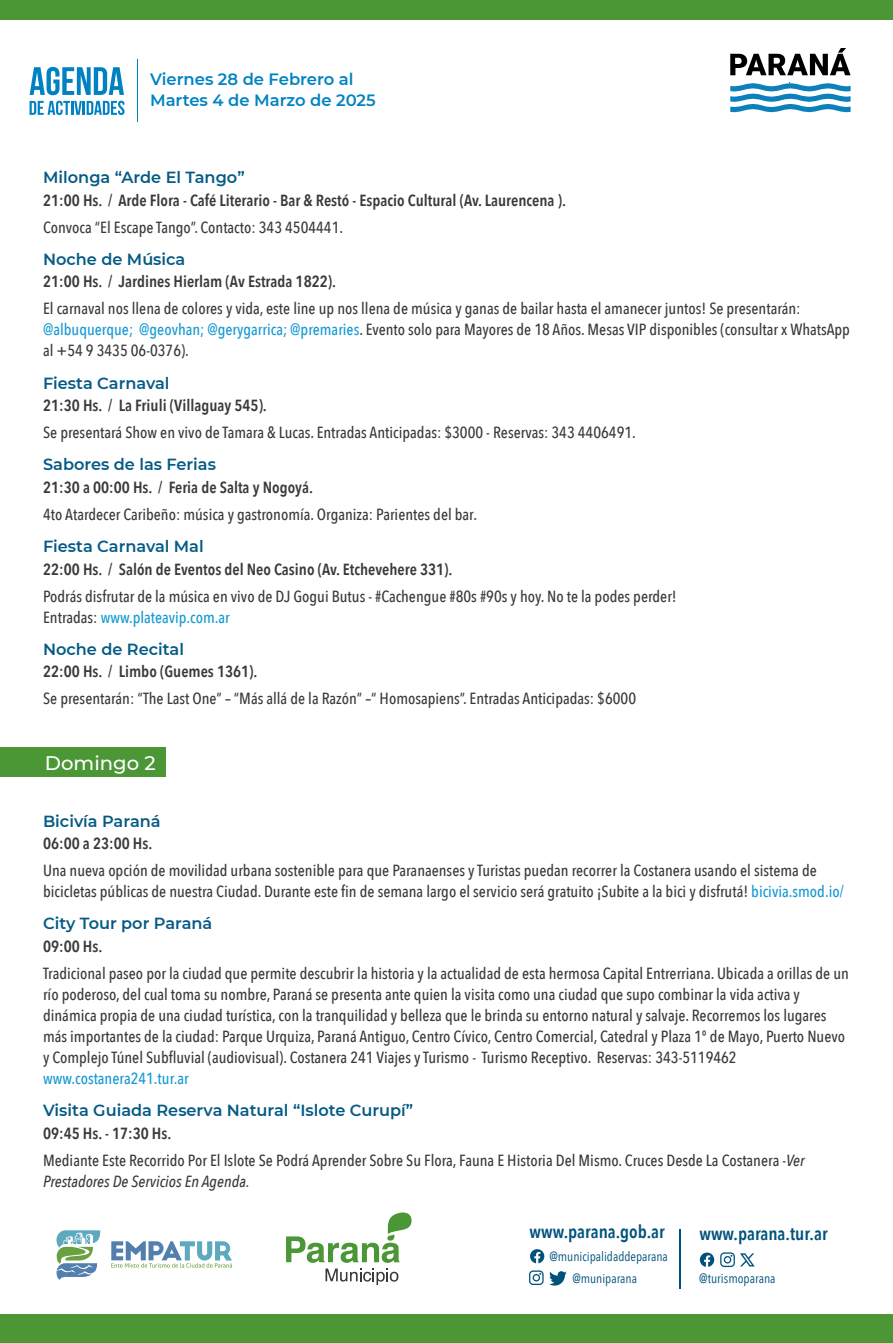
<style>
.page{position:relative;width:893px;height:1343px;background:#fff}
.page>*{position:absolute;margin:0;border:0;box-sizing:border-box;transform-origin:0 0}
.t1{font:500 19.65px "Montserrat";color:#fff}
.t2{font:600 18.15px "Avenir Next Condensed";color:#00527d}
.t3{font:600 16.35px/21.3px "Montserrat";color:#0083c3}
.t4{font:500 16.05px/21px "Avenir Next Condensed";color:#3a3a3a}
.t5{font:600 16.05px "Avenir Next Condensed";color:#3a3a3a}
.t6{font:600 16.05px "Montserrat";color:#055b85}
.t7{font:italic 500 16.05px "Avenir Next Condensed";color:#3a3a3a}
.t8{font:500 16.05px "Avenir Next Condensed";color:#1799d3}
.t9{font:13.2px "Avenir Next Condensed";color:#00527d}
.t10{font:13.05px/22.2px "Avenir Next Condensed";color:#00527d}
.s1{color:#1799d3}
.s2{font-weight:600}
.s3{font-style:italic}
</style>
<div class="page">
<div style="left:0;top:0;width:893px;height:19px;background:#4b9635"></div>
<svg style="left:730px;top:83px;width:121px;height:29px"></svg>
<svg style="left:730px;top:48px;width:121px;height:27px"></svg>
<div style="left:0;top:1314px;width:893px;height:29px;background:#4b9635"></div>
<svg style="left:111px;top:1241px;width:121px;height:26px"></svg>
<svg style="left:56px;top:1230px;width:44px;height:49px"></svg>
<svg style="left:700px;top:1252px;width:14px;height:14px"></svg>
<svg style="left:529px;top:1270px;width:38px;height:16px"></svg>
<svg style="left:530px;top:1249px;width:14px;height:14px"></svg>
<hr style="left:679px;top:1229px;width:2px;height:60px;background:#00527d">
<svg style="left:720px;top:1252px;width:35px;height:15px"></svg>
<svg style="left:286px;top:1212px;width:126px;height:73px"></svg>
<div style="left:0;top:747px;width:165px;height:30px;background:#4b9635"></div>
<svg style="left:30px;top:101px;width:95px;height:14px"></svg>
<svg style="left:30px;top:67px;width:94px;height:28px"></svg>
<hr style="left:137px;top:59px;width:1px;height:63px;background:#0082c2">
<p class="t3" style="left:150px;top:68px;width:227px">Viernes 28 de Febrero al<br>Martes 4 de Marzo de 2025</p>
<p class="t6" style="left:43px;top:166px;width:203px">Milonga “Arde El Tango”</p>
<p class="t5" style="left:43px;top:186px;width:524px">21:00 Hs. / Arde Flora - Café Literario - Bar &amp; Restó - Espacio Cultural (Av. Laurencena ).</p>
<p class="t4" style="left:43px;top:216px;width:302px">Convoca “El Escape Tango”. Contacto: 343 4504441.</p>
<p class="t6" style="left:43px;top:248px;width:144px">Noche de Música</p>
<p class="t5" style="left:43px;top:268px;width:294px">21:00 Hs. / Jardines Hierlam (Av Estrada 1822).</p>
<p class="t4" style="left:43px;top:298px;width:808px">El carnaval nos llena de colores y vida, este line up nos llena de música y ganas de bailar hasta el amanecer juntos! Se presentarán: <span class="s1">@albuquerque; @geovhan; @gerygarrica; @premaries</span>. Evento solo para Mayores de 18 Años. Mesas VIP disponibles (consultar x WhatsApp al +54 9 3435 06-0376).</p>
<p class="t6" style="left:43px;top:371px;width:128px">Fiesta Carnaval</p>
<p class="t5" style="left:43px;top:392px;width:225px">21:30 Hs. / La Friuli (Villaguay 545).</p>
<p class="t4" style="left:43px;top:422px;width:594px">Se presentará Show en vivo de Tamara &amp; Lucas. Entradas Anticipadas: $3000 - Reservas: 343 4406491.</p>
<p class="t6" style="left:43px;top:453px;width:174px">Sabores de las Ferias</p>
<p class="t5" style="left:43px;top:473px;width:271px">21:30 a 00:00 Hs. / Feria de Salta y Nogoyá.</p>
<p class="t4" style="left:43px;top:504px;width:436px">4to Atardecer Caribeño: música y gastronomía. Organiza: Parientes del bar.</p>
<p class="t6" style="left:43px;top:535px;width:162px">Fiesta Carnaval Mal</p>
<p class="t5" style="left:43px;top:555px;width:411px">22:00 Hs. / Salón de Eventos del Neo Casino (Av. Etchevehere 331).</p>
<p class="t4" style="left:43px;top:585px;width:635px">Podrás disfrutar de la música en vivo de DJ Gogui Butus - #Cachengue #80s #90s y hoy. No te la podes perder!<br>Entradas: <span class="s1">www.plateavip.com.ar</span></p>
<p class="t6" style="left:43px;top:638px;width:142px">Noche de Recital</p>
<p class="t5" style="left:43px;top:658px;width:216px">22:00 Hs. / Limbo (Guemes 1361).</p>
<p class="t4" style="left:43px;top:688px;width:594px">Se presentarán: “The Last One” – “Más allá de la Razón” –“ Homosapiens”. Entradas Anticipadas: $6000</p>
<p class="t1" style="left:45px;top:749px;width:112px">Domingo 2</p>
<p class="t6" style="left:43px;top:809px;width:119px">Bicivía Paraná</p>
<p class="t5" style="left:43px;top:829px;width:111px">06:00 a 23:00 Hs.</p>
<p class="t4" style="left:43px;top:860px;width:802px">Una nueva opción de movilidad urbana sostenible para que Paranaenses y Turistas puedan recorrer la Costanera usando el sistema de bicicletas públicas de nuestra Ciudad. Durante este fin de semana largo el servicio será gratuito ¡Subite a la bici y disfrutá! <span class="s1">bicivia.smod.io/</span></p>
<p class="t6" style="left:43px;top:912px;width:171px">City Tour por Paraná</p>
<p class="t5" style="left:43px;top:932px;width:61px">09:00 Hs.</p>
<p class="t4" style="left:43px;top:962px;width:807px">Tradicional paseo por la ciudad que permite descubrir la historia y la actualidad de esta hermosa Capital Entrerriana. Ubicada a orillas de un río poderoso, del cual toma su nombre, Paraná se presenta ante quien la visita como una ciudad que supo combinar la vida activa y dinámica propia de una ciudad turística, con la tranquilidad y belleza que le brinda su entorno natural y salvaje. Recorremos los lugares más importantes de la ciudad: Parque Urquiza, Paraná Antiguo, Centro Cívico, Centro Comercial, Catedral y Plaza 1º de Mayo, Puerto Nuevo y Complejo Túnel Subfluvial (audiovisual). Costanera 241 Viajes y Turismo - Turismo Receptivo. Reservas: 343-5119462</p>
<p class="t8" style="left:43px;top:1068px;width:147px">www.costanera241.tur.ar</p>
<p class="t6" style="left:43px;top:1099px;width:372px">Visita Guiada Reserva Natural “Islote Curupí”</p>
<p class="t4" style="left:43px;top:1119px;width:763px;line-height:27px"><span class="s2">09:45 Hs. - 17:30 Hs.<br></span>Mediante Este Recorrido Por El Islote Se Podrá Aprender Sobre Su Flora, Fauna E Historia Del Mismo. Cruces Desde La Costanera -<span class="s3">Ver</span></p>
<p class="t7" style="left:43px;top:1171px;width:208px">Prestadores De Servicios En Agenda.</p>
<p class="t2" style="left:530px;top:1215px;width:137px">www.parana.gob.ar</p>
<p class="t10" style="left:572px;top:1244px;width:97px;text-indent:-23px">@municipalidaddeparana @muniparana</p>
<p class="t2" style="left:699px;top:1218px;width:130px">www.parana.tur.ar</p>
<p class="t9" style="left:699px;top:1267px;width:78px">@turismoparana</p>
</div>
